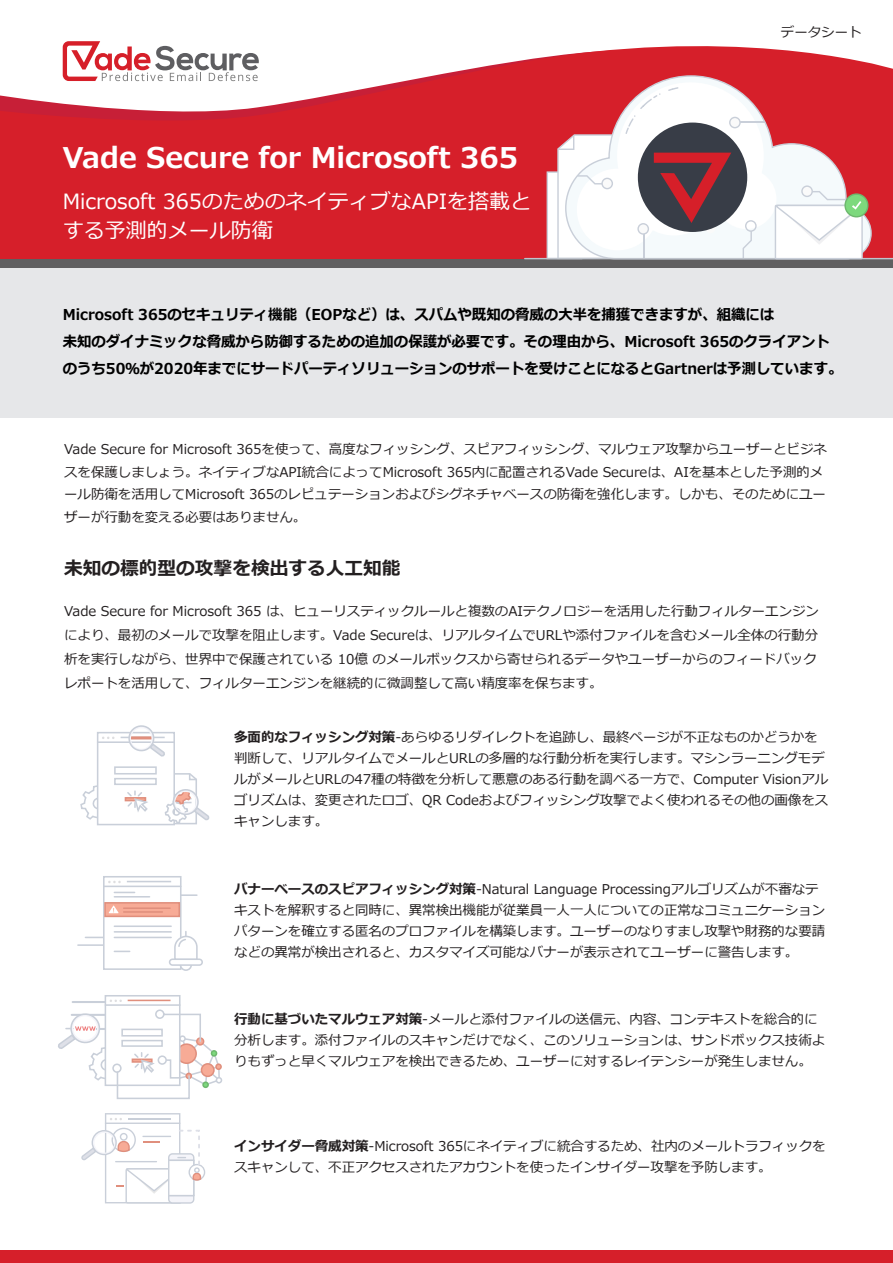
<style>
.page{position:relative;width:893px;height:1263px;background:#fff}
.page>*{position:absolute;margin:0;border:0;box-sizing:border-box;transform-origin:0 0}
.t1{font:700 28.5px "Meiryo";color:#fff}
.t2{font:21px/28.5px "Meiryo";color:#fff}
.t3{font:700 18.75px "Meiryo";letter-spacing:-.005em;color:#231f20}
.t4{font:700 15px/27px "Meiryo";color:#000;scale:.96 1}
.t5{font:13.5px/21px "Meiryo";letter-spacing:-.005em;color:#231f20}
.s1{font-weight:700}
</style>
<div class="page">
<div style="left:0;top:1250px;width:893px;height:13px;background:#d61f2a"></div>
<svg style="left:0;top:41px;width:893px;height:218px;fill:#d61f2a"></svg>
<div style="left:0;top:263px;width:893px;height:155px;background:#e6e7e9"></div>
<div style="left:0;top:259px;width:893px;height:9px;background:#605f60"></div>
<svg style="left:565px;top:75px;width:307px;height:12px;background:#da454f"></svg>
<svg style="left:80px;top:785px;width:17px;height:35px"></svg>
<div style="left:97px;top:732px;width:78px;height:93px;background:#fff;border:2px solid #c9cfd9"></div>
<svg style="left:102px;top:737px;width:13px;height:2px"></svg>
<hr style="left:125px;top:797px;width:21px;height:4px;background:#e08f7d">
<hr style="left:121px;top:737px;width:44px;height:1px;background:#c9cfd9">
<svg style="left:114px;top:766px;width:43px;height:8px"></svg>
<svg style="left:114px;top:778px;width:12px;height:7px"></svg>
<svg style="left:126px;top:772px;width:84px;height:53px"></svg>
<hr style="left:98px;top:741px;width:76px;height:2px;background:#c9cfd9">
<svg style="left:128px;top:725px;width:39px;height:32px"></svg>
<div style="left:105px;top:995px;width:76px;height:91px;background:#fff;border:2px solid #c9cfd9"></div>
<svg style="left:58px;top:999px;width:164px;height:100px"></svg>
<div style="left:103px;top:876px;width:79px;height:94px;background:#fff;border:2px solid #c9cfd9"></div>
<svg style="left:108px;top:881px;width:13px;height:2px"></svg>
<hr style="left:127px;top:881px;width:44px;height:1px;background:#c9cfd9">
<hr style="left:104px;top:885px;width:77px;height:2px;background:#c9cfd9">
<div style="left:104px;top:902px;width:76px;height:15px;background:#f7ab96;border:2px solid #e08f7d"></div>
<hr style="left:124px;top:907px;width:46px;height:2px;background:#e08f7d">
<hr style="left:124px;top:911px;width:38px;height:2px;background:#e08f7d">
<svg style="left:114px;top:892px;width:21px;height:1px"></svg>
<hr style="left:114px;top:896px;width:36px;height:1px;background:#c9cfd9">
<hr style="left:114px;top:925px;width:57px;height:2px;background:#c9cfd9">
<hr style="left:114px;top:931px;width:57px;height:2px;background:#c9cfd9">
<hr style="left:114px;top:937px;width:57px;height:1px;background:#c9cfd9">
<svg style="left:114px;top:951px;width:16px;height:1px"></svg>
<svg style="left:109px;top:905px;width:10px;height:8px"></svg>
<svg style="left:181px;top:894px;width:16px;height:2px"></svg>
<hr style="left:78px;top:944px;width:25px;height:2px;background:#c9cfd9">
<svg style="left:85px;top:937px;width:18px;height:1px"></svg>
<div style="left:180px;top:958px;width:12px;height:13px;border:2px solid #c9cfd9;border-radius:50%"></div>
<div style="left:170px;top:959px;width:32px;height:6px;background:#fff;border-radius:3px"></div>
<div style="left:169px;top:958px;width:34px;height:8px;border:2px solid #c9cfd9;border-radius:3px"></div>
<svg style="left:173px;top:931px;width:25px;height:30px"></svg>
<svg style="left:524px;top:87px;width:369px;height:172px"></svg>
<svg style="left:81px;top:1113px;width:124px;height:91px"></svg>
<p class="t1" style="left:63px;top:137px;width:457px">Vade Secure for Microsoft 365</p>
<p class="t2" style="left:63px;top:188px;width:470px">Microsoft 365のためのネイティブなAPIを搭載とする予測的メール防衛</p>
<p class="t5" style="left:781px;top:22px;width:82px">データシート</p>
<p class="t4" style="left:63px;top:302px;width:743px">Microsoft 365のセキュリティ機能（EOPなど）は、スパムや既知の脅威の大半を捕獲できますが、組織には</p>
<p class="t4" style="left:63px;top:329px;width:814px">未知のダイナミックな脅威から防御するための追加の保護が必要です。その理由から、Microsoft 365のクライアントのうち50％が2020年までにサードパーティソリューションのサポートを受けことになるとGartnerは予測しています。</p>
<p class="t5" style="left:64px;top:439px;width:764px;line-height:22.5px">Vade Secure for Microsoft 365を使って、高度なフィッシング、スピアフィッシング、マルウェア攻撃からユーザーとビジネスを保護しましょう。ネイティブなAPI統合によってMicrosoft 365内に配置されるVade Secureは、AIを基本とした予測的メール防衛を活用してMicrosoft 365のレピュテーションおよびシグネチャベースの防衛を強化します。しかも、そのためにユーザーが行動を変える必要はありません。</p>
<p class="t3" style="left:64px;top:555px;width:338px">未知の標的型の攻撃を検出する人工知能</p>
<p class="t5" style="left:64px;top:600px;width:756px;line-height:24px">Vade Secure for Microsoft 365 は、ヒューリスティックルールと複数のAIテクノロジーを活用した行動フィルターエンジンにより、最初のメールで攻撃を阻止します。Vade Secureは、リアルタイムでURLや添付ファイルを含むメール全体の行動分析を実行しながら、世界中で保護されている 10億 のメールボックスから寄せられるデータやユーザーからのフィードバックレポートを活用して、フィルターエンジンを継続的に微調整して高い精度率を保ちます。</p>
<p class="t5" style="left:234px;top:727px;width:596px"><span class="s1">多面的なフィッシング対策</span>-あらゆるリダイレクトを追跡し、最終ページが不正なものかどうかを判断して、リアルタイムでメールとURLの多層的な行動分析を実行します。マシンラーニングモデルがメールとURLの47種の特徴を分析して悪意のある行動を調べる一方で、Computer Visionアルゴリズムは、変更されたロゴ、QR Codeおよびフィッシング攻撃でよく使われるその他の画像をスキャンします。</p>
<p class="t5" style="left:234px;top:879px;width:593px"><span class="s1">バナーベースのスピアフィッシング対策</span>-Natural Language Processingアルゴリズムが不審なテキストを解釈すると同時に、異常検出機能が従業員一人一人についての正常なコミュニケーションパターンを確立する匿名のプロファイルを構築します。ユーザーのなりすまし攻撃や財務的な要請などの異常が検出されると、カスタマイズ可能なバナーが表示されてユーザーに警告します。</p>
<p class="t5" style="left:234px;top:1010px;width:593px"><span class="s1">行動に基づいたマルウェア対策</span>-メールと添付ファイルの送信元、内容、コンテキストを総合的に分析します。添付ファイルのスキャンだけでなく、このソリューションは、サンドボックス技術よりもずっと早くマルウェアを検出できるため、ユーザーに対するレイテンシーが発生しません。</p>
<p class="t5" style="left:234px;top:1136px;width:593px"><span class="s1">インサイダー脅威対策</span>-Microsoft 365にネイティブに統合するため、社内のメールトラフィックをスキャンして、不正アクセスされたアカウントを使ったインサイダー攻撃を予防します。</p>
</div>
